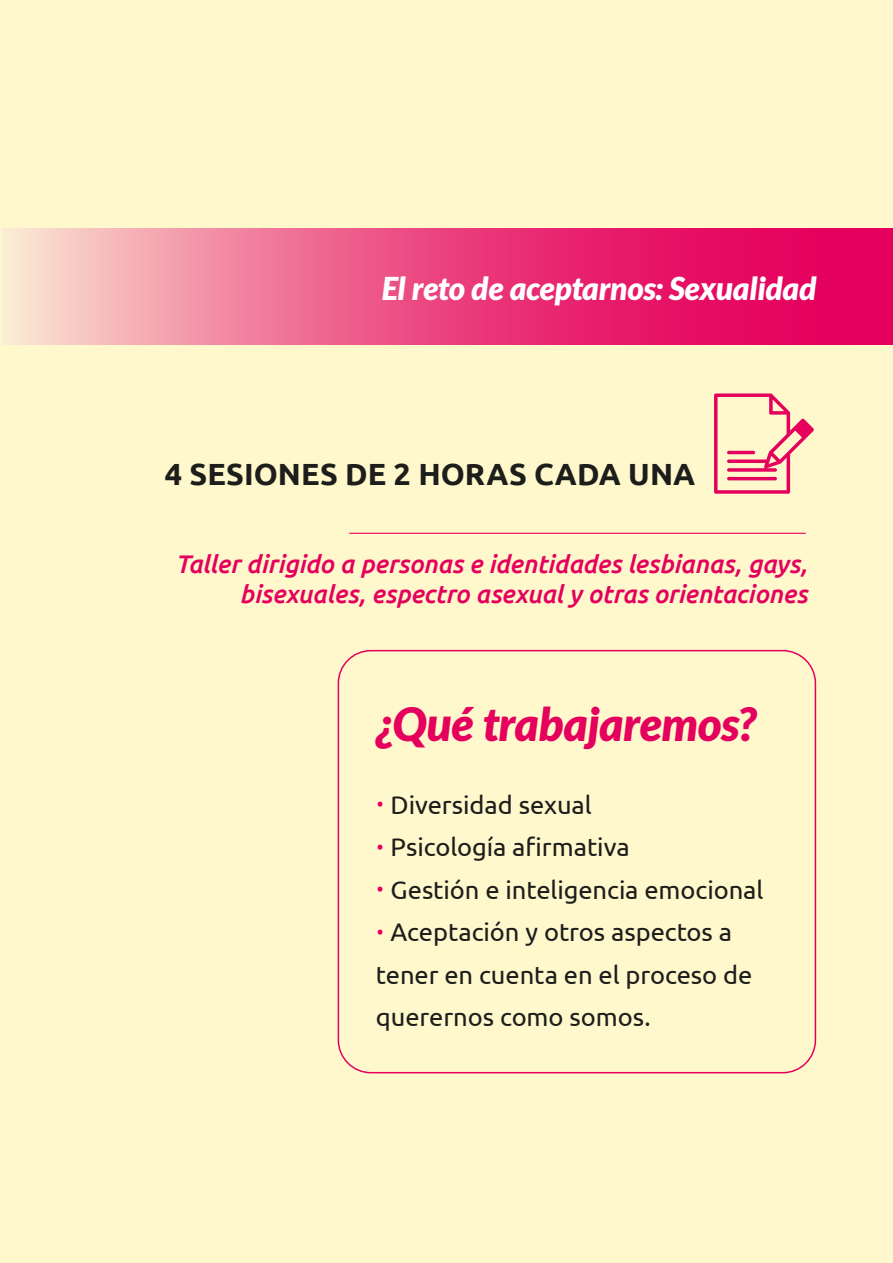
<style>
.page{position:relative;width:893px;height:1263px;background:#fff8cc}
.page>*{position:absolute;margin:0;border:0;box-sizing:border-box;transform-origin:0 0}
.t1{font:italic 900 45.9px "Lato";letter-spacing:-.01em;color:#e5005d}
.t2{font:italic 900 31.5px "Lato";letter-spacing:-.01em;color:#fff}
.t3{font:700 30.6px "Ubuntu";color:#1d1d1b}
.t4{font:25.5px/42.5px "Ubuntu";letter-spacing:-.005em;color:#1d1d1b}
.t5{font:italic 500 25.5px/30.6px "Ubuntu";letter-spacing:-.005em;color:#e5005d;text-align:right}
.s1{font-size:35.7px;color:#e5005d}
</style>
<div class="page">
<svg style="left:3px;top:228px;width:890px;height:116px;background:#ec5387"></svg>
<div style="left:338px;top:650px;width:478px;height:423px;border:2px solid #e5005d;border-radius:33px"></div>
<hr style="left:349px;top:533px;width:457px;height:1px;background:#e5005d">
<svg style="left:714px;top:393px;width:100px;height:101px"></svg>
<hr style="left:727px;top:477px;width:50px;height:3px;background:#e5005d;border-radius:2px">
<hr style="left:727px;top:451px;width:28px;height:3px;background:#e5005d;border-radius:2px">
<p class="t2" style="left:382px;top:270px;width:436px">El reto de aceptarnos: Sexualidad</p>
<p class="t3" style="left:165px;top:456px;width:532px">4 SESIONES DE 2 HORAS CADA UNA</p>
<p class="t5" style="left:175px;top:548px;width:633px">Taller dirigido a personas e identidades lesbianas, gays, bisexuales, espectro asexual y otras orientaciones</p>
<h1 class="t1" style="left:376px;top:697px;width:381px">¿Qué trabajaremos?</h1>
<p class="t4" style="left:376px;top:783px;width:389px"><span class="s1">·</span> Diversidad sexual<br><span class="s1">·</span> Psicología afirmativa<br><span class="s1">·</span> Gestión e inteligencia emocional <span class="s1">·</span> Aceptación y otros aspectos a tener en cuenta en el proceso de querernos como somos.</p>
</div>
